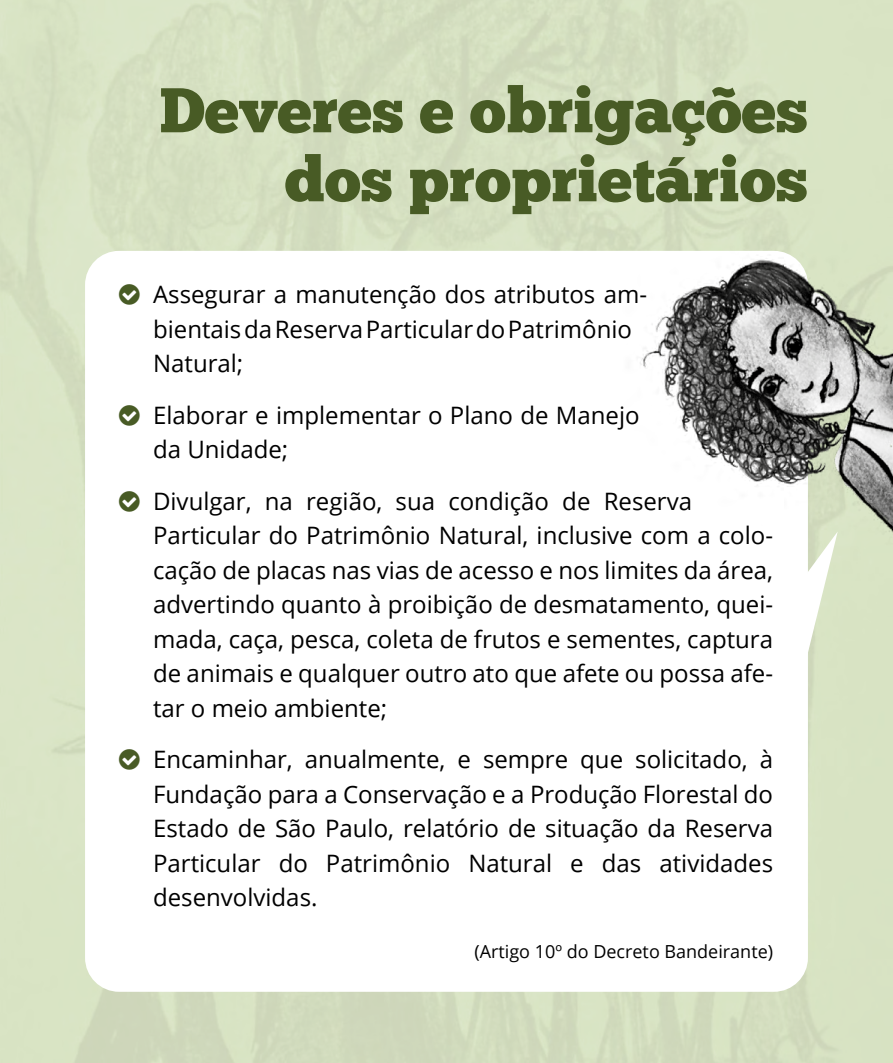
<style>
.page{position:relative;width:893px;height:1063px;background:#d8e2c3}
.page>*{position:absolute;margin:0;border:0;box-sizing:border-box;transform-origin:0 0}
.titulos{font:63px/69px "Chunk Five Ex";color:#485b25;text-align:right}
.t1{font:24px/34.5px "Open Sans";color:#000}
.texto{font:18px "Open Sans";color:#000}
</style>
<div class="page">
<div style="left:85px;top:251px;width:723px;height:741px;background:#fff;border-radius:34px"></div>
<img style="left:592px;top:179px;width:301px;height:354px">
<svg style="left:798px;top:531px;width:40px;height:162px"></svg>
<p class="titulos" style="left:159px;top:74px;width:650px">Deveres e obrigações dos proprietários</p>
<p class="t1" style="left:153px;top:277px;width:495px">Assegurar a manutenção dos atributos am&shy;bientais da Reserva Particular do Patrimônio<br>Natural;</p>
<p class="t1" style="left:153px;top:397px;width:488px">Elaborar e implementar o Plano de Manejo da Unidade;</p>
<p class="t1" style="left:153px;top:483px;width:621px">Divulgar, na região, sua condição de Reserva Particular do Patrimônio Natural, inclusive com a colo&shy;cação de placas nas vias de acesso e nos limites da área, advertindo quanto à proibição de desmatamento, quei&shy;mada, caça, pesca, coleta de frutos e sementes, captura de animais e qualquer outro ato que afete ou possa afe&shy;tar o meio ambiente;</p>
<p class="t1" style="left:153px;top:742px;width:622px;text-align:justify">Encaminhar, anualmente, e sempre que solicitado, à Fundação para a Conservação e a Produção Florestal do Estado de São Paulo, relatório de situação da Reserva Particular do Patrimônio Natural e das atividades desenvolvidas.</p>
<p class="texto" style="left:474px;top:939px;width:300px">(Artigo 10º do Decreto Bandeirante)</p>
</div>
